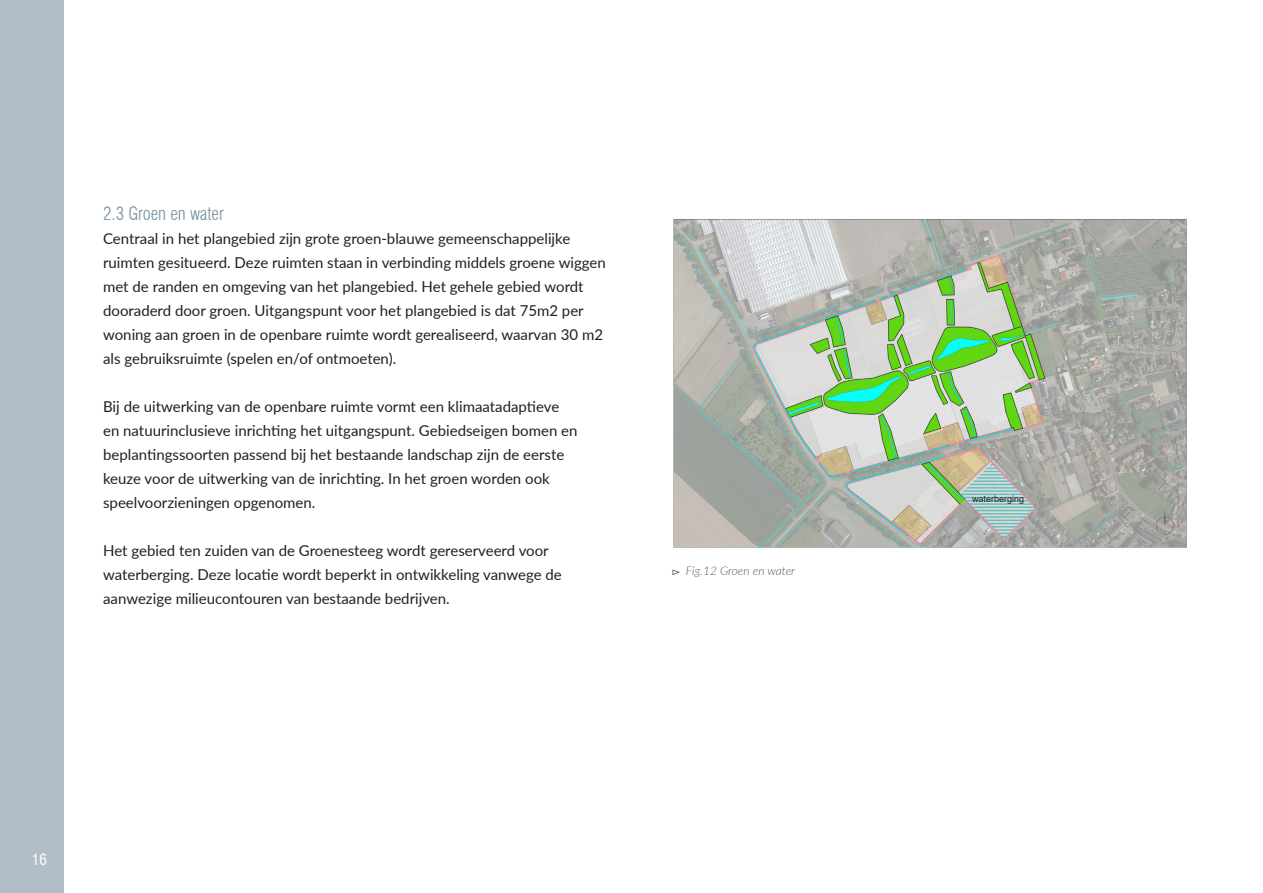
<style>
.page{position:relative;width:1263px;height:893px;background:#fff}
.page>*{position:absolute;margin:0;border:0;box-sizing:border-box;transform-origin:0 0}
.BODY-title{font:300 condensed 18px "Swiss 721 BT";color:#7290a0}
.BODY{font:15px/24px "Lato";color:#231f20}
.t1{font:condensed 15px "Swiss 721 BT";color:#fff}
.t2{font:italic 300 12px "Lato";color:#5a5a5d}
.t3{font:9px "Arial";color:#231f20}
.s1{font-family:"ISOCTEUR";font-weight:400;font-style:normal}
</style>
<div class="page">
<div style="left:0;top:0;width:64px;height:893px;background:#b1bec7"></div>
<img style="left:673px;top:219px;width:514px;height:329px">
<p class="BODY-title" style="left:103px;top:203px;width:122px">2.3 Groen en water</p>
<p class="BODY" style="left:103px;top:226px;width:504px">Centraal in het plangebied zijn grote groen-blauwe gemeenschappelijke ruimten gesitueerd. Deze ruimten staan in verbinding middels groene wiggen met de randen en omgeving van het plangebied. Het gehele gebied wordt dooraderd door groen. Uitgangspunt voor het plangebied is dat 75m2 per woning aan groen in de openbare ruimte wordt gerealiseerd, waarvan 30 m2 als gebruiksruimte (spelen en/of ontmoeten).</p>
<p class="BODY" style="left:103px;top:394px;width:476px">Bij de uitwerking van de openbare ruimte vormt een klimaatadaptieve en natuurinclusieve inrichting het uitgangspunt. Gebiedseigen bomen en beplantingssoorten passend bij het bestaande landschap zijn de eerste keuze voor de uitwerking van de inrichting. In het groen worden ook speelvoorzieningen opgenomen.</p>
<p class="BODY" style="left:103px;top:538px;width:460px">Het gebied ten zuiden van de Groenesteeg wordt gereserveerd voor waterberging. Deze locatie wordt beperkt in ontwikkeling vanwege de aanwezige milieucontouren van bestaande bedrijven.</p>
<p class="t2" style="left:672px;top:563px;width:125px"><span class="s1">▻</span> Fig.12 Groen en water</p>
<p class="t1" style="left:32px;top:851px;width:16px">16</p>
<p class="t3" style="left:972px;top:493px;width:54px">waterberging</p>
</div>
